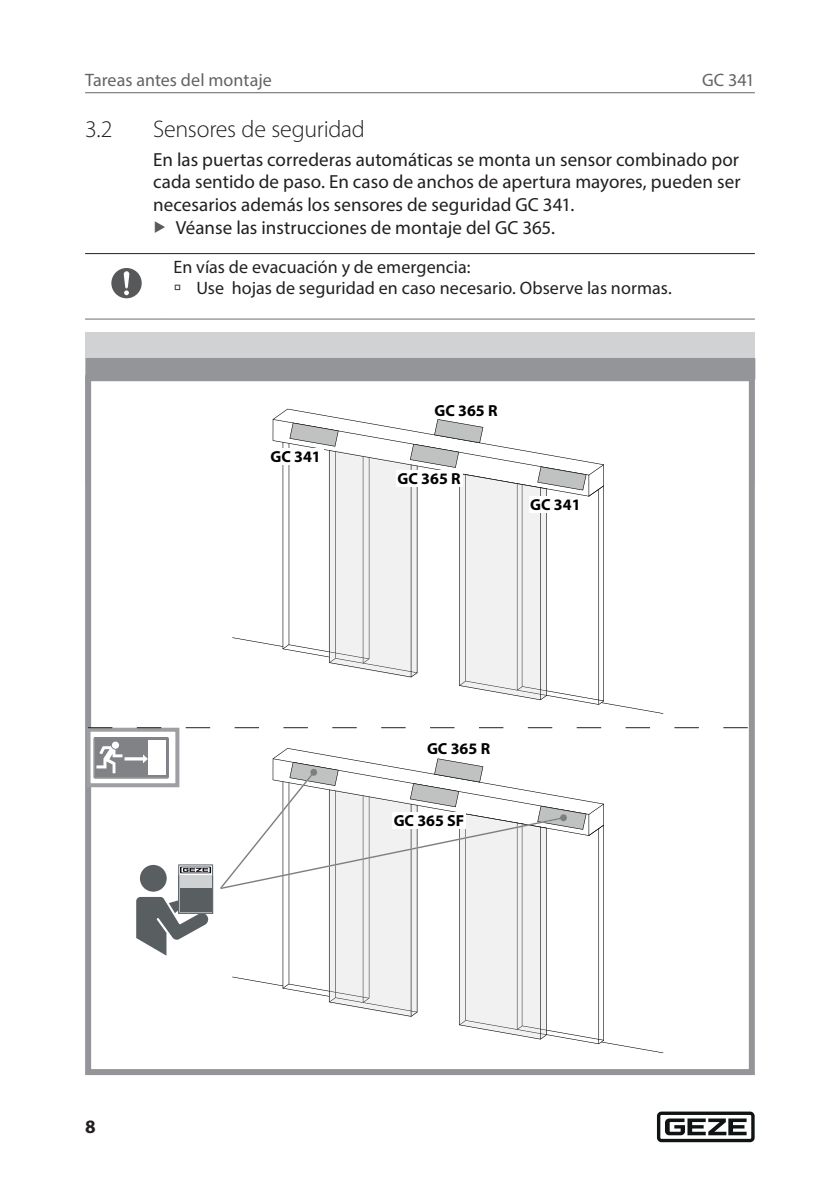
<style>
.page{position:relative;width:840px;height:1191px;background:#fff}
.page>*{position:absolute;margin:0;border:0;box-sizing:border-box;transform-origin:0 0}
.t1{font:300 24px "Myriad Pro";letter-spacing:-.01em;color:#231f20}
.Grundtext{font:19px/22.8px "Myriad Pro";letter-spacing:.005em;color:#231f20;text-align:justify}
.t2{font:700 19px "Myriad Pro";color:#231f20}
.Tabelle_Grundtext{font:18px "Myriad Pro";letter-spacing:.005em;color:#231f20}
.t3{font:18px "Myriad Pro";color:#636366}
.t4{font:700 16px "Myriad Pro";color:#000001}
</style>
<div class="page">
<hr style="left:85px;top:92px;width:669px;height:1px;background:#636366">
<svg style="left:656px;top:1111px;width:98px;height:31px"></svg>
<hr style="left:85px;top:253px;width:83px;height:1px;background:#231f20">
<hr style="left:168px;top:253px;width:586px;height:1px;background:#231f20">
<hr style="left:85px;top:319px;width:83px;height:1px;background:#6c6d70">
<hr style="left:168px;top:319px;width:586px;height:1px;background:#6c6d70">
<div style="left:111px;top:268px;width:31px;height:30px;background:#57585a;border-radius:50%"></div>
<svg style="left:124px;top:271px;width:5px;height:24px"></svg>
<div style="left:85px;top:332px;width:669px;height:151px;background:#d1d2d4"></div>
<div style="left:88px;top:378px;width:663px;height:694px;background:#fff"></div>
<svg style="left:136px;top:864px;width:77px;height:91px"></svg>
<svg style="left:232px;top:409px;width:431px;height:305px"></svg>
<div style="left:395px;top:470px;width:67px;height:16px;background:#fff"></div>
<div style="left:268px;top:448px;width:55px;height:16px;background:#fff"></div>
<div style="left:528px;top:496px;width:55px;height:16px;background:#fff"></div>
<svg style="left:220px;top:748px;width:443px;height:305px"></svg>
<div style="left:85px;top:375px;width:669px;height:700px;border:6px solid #939598"></div>
<div style="left:86px;top:358px;width:669px;height:21px;background:#939598"></div>
<div style="left:88px;top:729px;width:89px;height:56px;background:#fff"></div>
<div style="left:94px;top:737px;width:75px;height:41px;border:1px solid #808285"></div>
<div style="left:94px;top:738px;width:74px;height:39px;background:#808285"></div>
<div style="left:112px;top:741px;width:7px;height:7px;background:#fff;border-radius:50%"></div>
<svg style="left:96px;top:746px;width:52px;height:27px"></svg>
<div style="left:148px;top:740px;width:18px;height:34px;background:#fff"></div>
<div style="left:86px;top:727px;width:93px;height:60px;border:4px solid #9d9fa2"></div>
<svg style="left:88px;top:727px;width:659px;height:1px"></svg>
<p class="t3" style="left:85px;top:68px;width:188px">Tareas antes del montaje</p>
<p class="t3" style="left:701px;top:68px;width:54px">GC 341</p>
<p class="t1" style="left:85px;top:115px;width:29px">3.2</p>
<p class="t1" style="left:153px;top:115px;width:213px">Sensores de seguridad</p>
<p class="Grundtext" style="left:153px;top:147px;width:588px">En las puertas correderas automáticas se monta un sensor combinado por cada sentido de paso. En caso de anchos de apertura mayores, pueden ser necesarios además los sensores de seguridad GC 341.</p>
<p class="Grundtext" style="left:176px;top:216px;width:380px">Véanse las instrucciones de montaje del GC 365.</p>
<p class="Tabelle_Grundtext" style="left:173px;top:256px;width:298px">En vías de evacuación y de emergencia:</p>
<p class="Tabelle_Grundtext" style="left:174px;top:277px;width:499px">→ Use hojas de seguridad en caso necesario. Observe las normas.</p>
<p class="t2" style="left:85px;top:1113px;width:12px">8</p>
<p class="t4" style="left:270px;top:446px;width:52px">GC 341</p>
<p class="t4" style="left:434px;top:400px;width:65px">GC 365 R</p>
<p class="t4" style="left:397px;top:468px;width:65px">GC 365 R</p>
<p class="t4" style="left:530px;top:494px;width:52px">GC 341</p>
<p class="t4" style="left:427px;top:738px;width:65px">GC 365 R</p>
<p class="t4" style="left:393px;top:810px;width:72px">GC 365 SF</p>
</div>
